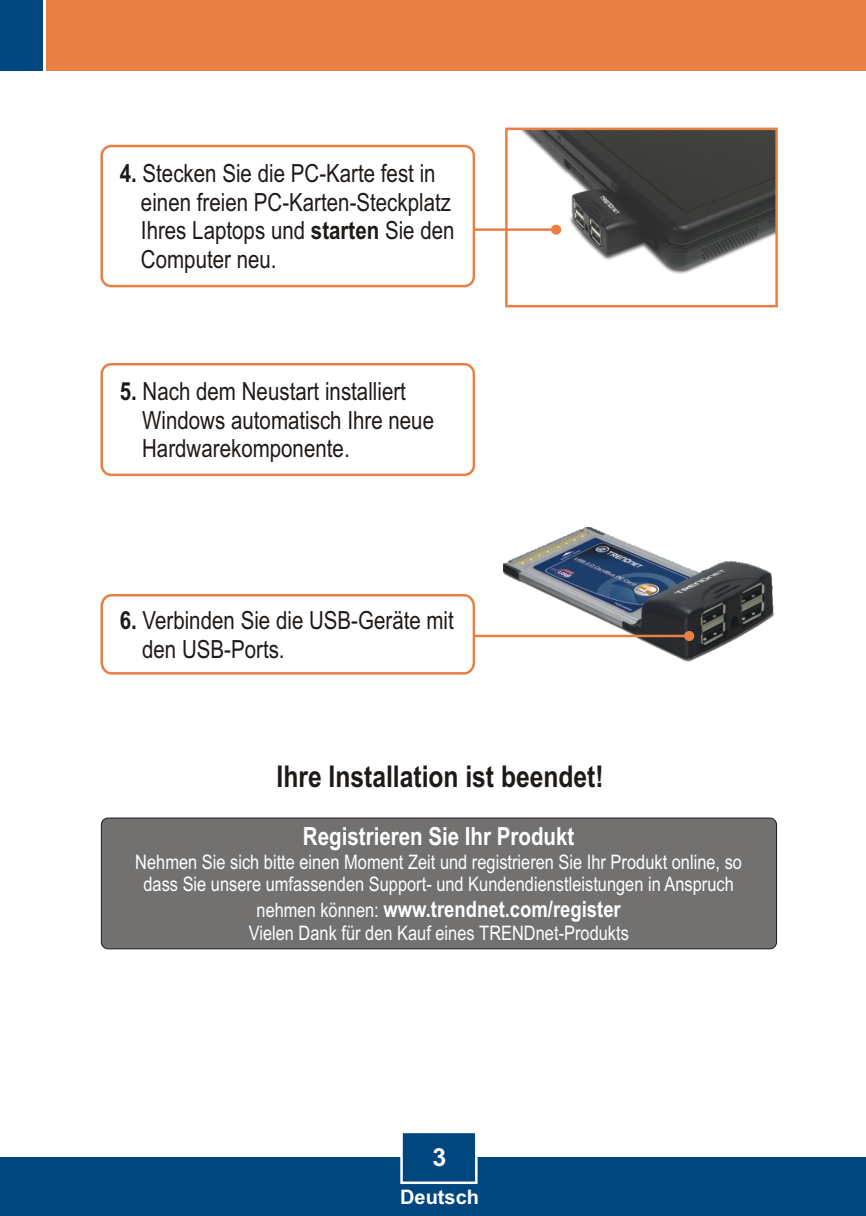
<style>
.page{position:relative;width:866px;height:1216px;background:#fff}
.page>*{position:absolute;margin:0;border:0;box-sizing:border-box;transform-origin:0 0}
.t1{font:700 30px "Arial Narrow";color:#1f1a17}
.t2{font:25px/28.2px "Arial Narrow";color:#1f1a17}
.t3{font:700 25px "Arial Narrow";color:#fff}
.t4{font:700 25px "Arial";color:#fff}
.t5{font:700 22.5px "Arial Narrow";color:#fff}
.t6{font:20px/22.8px "Arial Narrow";color:#fff;text-align:center}
.t7{font:700 20px "Arial";color:#fff}
.s1{font-weight:700}
.s2{font-weight:400;font-size:20px}
</style>
<div class="page">
<img style="left:522px;top:132px;width:251px;height:142px">
<div style="left:505px;top:128px;width:272px;height:179px;border:3px solid #e88045"></div>
<img style="left:503px;top:528px;width:270px;height:132px">
<div style="left:0;top:1158px;width:865px;height:58px;background:#004780"></div>
<div style="left:46px;top:0;width:819px;height:71px;background:#e88045"></div>
<div style="left:0;top:0;width:43px;height:71px;background:#004780"></div>
<svg style="left:475px;top:225px;width:86px;height:10px"></svg>
<svg style="left:399px;top:1133px;width:79px;height:51px"></svg>
<div style="left:100px;top:363px;width:375px;height:113px;background:#fff;border:3px solid #e88045;border-radius:9px"></div>
<div style="left:100px;top:145px;width:375px;height:142px;background:#fff;border:3px solid #e88045;border-radius:9px"></div>
<svg style="left:100px;top:593px;width:594px;height:82px"></svg>
<div style="left:101px;top:818px;width:675px;height:131px;background:#737070;border:1px solid #1f1a17;border-radius:7px"></div>
<p class="t2" style="left:141px;top:162px;width:315px;text-indent:-21px"><span class="s1">4.</span> Stecken Sie die PC-Karte fest in einen freien PC-Karten-Steckplatz<br>Ihres Laptops und <span class="s1">starten</span> Sie den<br>Computer neu.</p>
<p class="t2" style="left:142px;top:380px;width:293px;text-indent:-22px"><span class="s1">5.</span> Nach dem Neustart installiert<br>Windows automatisch Ihre neue<br>Hardwarekomponente.</p>
<p class="t2" style="left:142px;top:609px;width:313px;text-indent:-22px"><span class="s1">6.</span> Verbinden Sie die USB-Geräte mit den USB-Ports.</p>
<p class="t1" style="left:276px;top:765px;width:328px">Ihre Installation ist beendet!</p>
<p class="t3" style="left:303px;top:827px;width:273px">Registrieren Sie Ihr Produkt</p>
<p class="t6" style="left:135px;top:852px;width:608px">Nehmen Sie sich bitte einen Moment Zeit und registrieren Sie Ihr Produkt online, so dass Sie unsere umfassenden Support- und Kundendienstleistungen in Anspruch</p>
<p class="t5" style="left:256px;top:900px;width:365px"><span class="s2">nehmen können:</span> www.trendnet.com/register</p>
<p class="t6" style="left:249px;top:923px;width:381px">Vielen Dank für den Kauf eines TRENDnet-Produkts</p>
<p class="t4" style="left:432px;top:1148px;width:15px">3</p>
<p class="t7" style="left:400px;top:1189px;width:80px">Deutsch</p>
</div>
